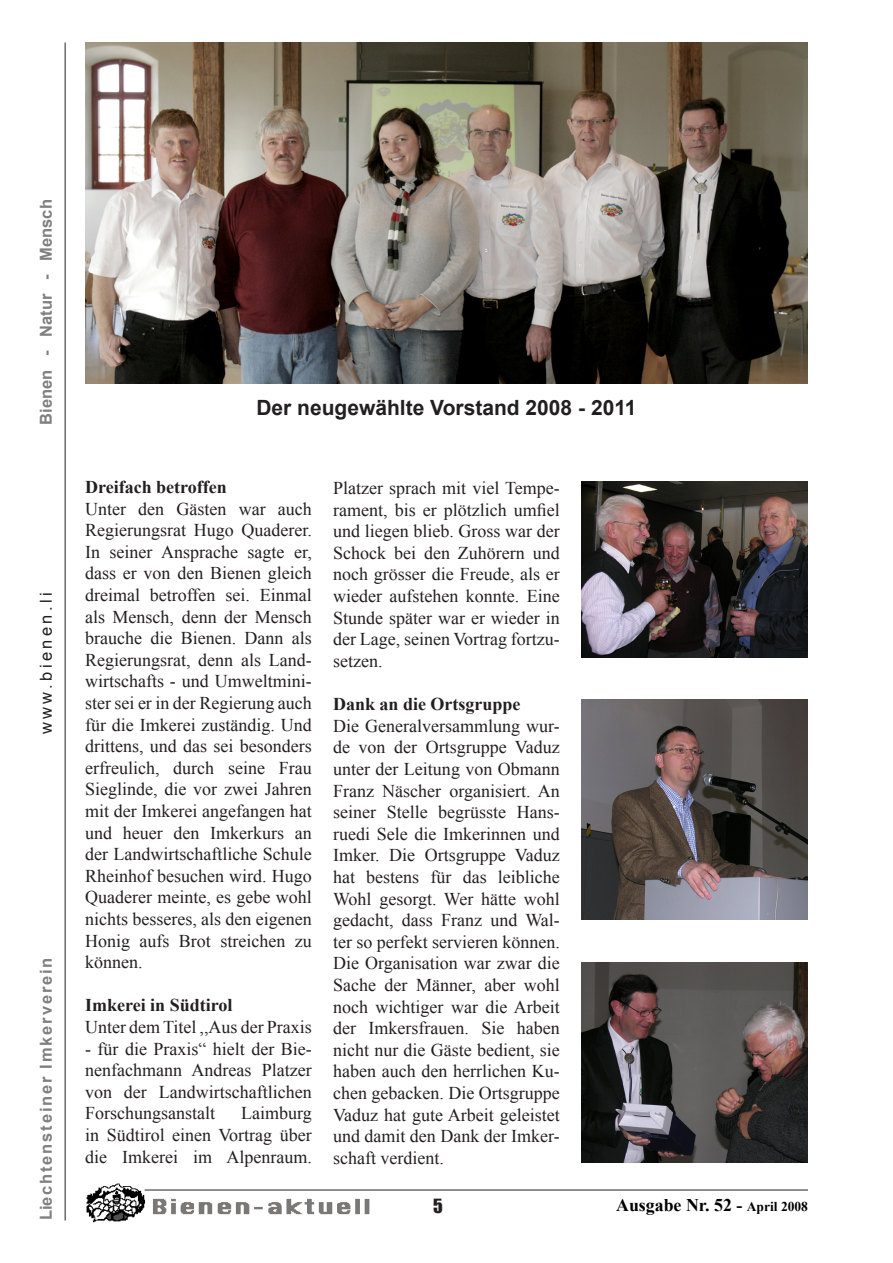
<style>
.page{position:relative;width:893px;height:1263px;background:#fff}
.page>*{position:absolute;margin:0;border:0;box-sizing:border-box;transform-origin:0 0}
.t1{font:700 21px "Arial";color:#231f20}
.t2{font:18px/21.6px "Times New Roman";color:#231f20;text-align:justify}
.t3{font:700 18px "Times New Roman";color:#231f20}
.t4{font:700 17.85px "Times New Roman";color:#000}
.t5{font:700 16.5px "Arial";letter-spacing:.11em;color:#808080}
.t6{font:700 16.5px "Arial";color:#808080}
.t7{font:16.5px "Arial";letter-spacing:.2em;color:#231f20}
.s1{font-size:13.5px}
</style>
<div class="page">
<hr style="left:65px;top:43px;width:1px;height:1177px;background:#231f20">
<img style="left:86px;top:1183px;width:285px;height:39px">
<hr style="left:145px;top:1189px;width:663px;height:1px;background:#231f20">
<img style="left:85px;top:43px;width:723px;height:341px">
<img style="left:581px;top:482px;width:227px;height:176px">
<img style="left:582px;top:962px;width:226px;height:200px">
<img style="left:581px;top:700px;width:227px;height:219px">
<p class="t6" style="left:35px;top:425px;width:227px;rotate:-90deg">Bienen - Natur - Mensch</p>
<p class="t7" style="left:35px;top:734px;width:143px;rotate:-90deg">www.bienen.li</p>
<p class="t5" style="left:35px;top:1220px;width:264px;rotate:-90deg">Liechtensteiner Imkerverein</p>
<p class="t1" style="left:256px;top:394px;width:382px">Der neugewählte Vorstand 2008 - 2011</p>
<p class="t3" style="left:85px;top:474px;width:143px">Dreifach betroffen</p>
<p class="t2" style="left:85px;top:497px;width:228px">Unter den Gästen war auch Regierungsrat Hugo Quaderer.<br>In seiner Ansprache sagte er, dass er von den Bienen gleich dreimal betroffen sei. Einmal als Mensch, denn der Mensch brauche die Bienen. Dann als Regierungsrat, denn als Land&shy;wirtschafts - und Umweltmini&shy;ster sei er in der Regierung auch für die Imkerei zuständig. Und drittens, und das sei besonders erfreulich, durch seine Frau Sieglinde, die vor zwei Jahren mit der Imkerei angefangen hat und heuer den Imkerkurs an der Landwirtschaftliche Schule Rheinhof besuchen wird. Hugo Quaderer meinte, es gebe wohl nichts besseres, als den eigenen Honig aufs Brot streichen zu können.</p>
<p class="t3" style="left:85px;top:993px;width:149px">Imkerei in Südtirol</p>
<p class="t2" style="left:85px;top:1016px;width:228px">Unter dem Titel ,,Aus der Praxis</p>
<p class="t2" style="left:85px;top:1037px;width:228px">- für die Praxis“ hielt der Bie&shy;nenfachmann Andreas Platzer von der Landwirtschaftlichen Forschungsanstalt</p>
<p class="t2" style="left:85px;top:1102px;width:228px;text-indent:156px">Laimburg in Südtirol einen Vortrag über die Imkerei im Alpenraum.</p>
<p class="t2" style="left:333px;top:477px;width:228px">Platzer sprach mit viel Tempe&shy;rament, bis er plötzlich umfiel und liegen blieb. Gross war der Schock bei den Zuhörern und noch grösser die Freude, als er wieder aufstehen konnte. Eine Stunde später war er wieder in der Lage, seinen Vortrag fortzu&shy;setzen.</p>
<p class="t3" style="left:333px;top:692px;width:189px">Dank an die Ortsgruppe</p>
<p class="t2" style="left:333px;top:715px;width:228px">Die Generalversammlung wur&shy;de von der Ortsgruppe Vaduz unter der Leitung von Obmann Franz Näscher organisiert. An seiner Stelle begrüsste Hans&shy;ruedi Sele die Imkerinnen und Imker. Die Ortsgruppe Vaduz hat bestens für das leibliche Wohl gesorgt. Wer hätte wohl gedacht, dass Franz und Wal&shy;ter so perfekt servieren können.<br>Die Organisation war zwar die Sache der Männer, aber wohl noch wichtiger war die Arbeit der Imkersfrauen. Sie haben nicht nur die Gäste bedient, sie haben auch den herrlichen Ku&shy;chen gebacken. Die Ortsgruppe Vaduz hat gute Arbeit geleistet und damit den Dank der Imker&shy;schaft verdient.</p>
<p class="t4" style="left:616px;top:1193px;width:193px">Ausgabe Nr. 52 - <span class="s1">April 2008</span></p>
</div>
